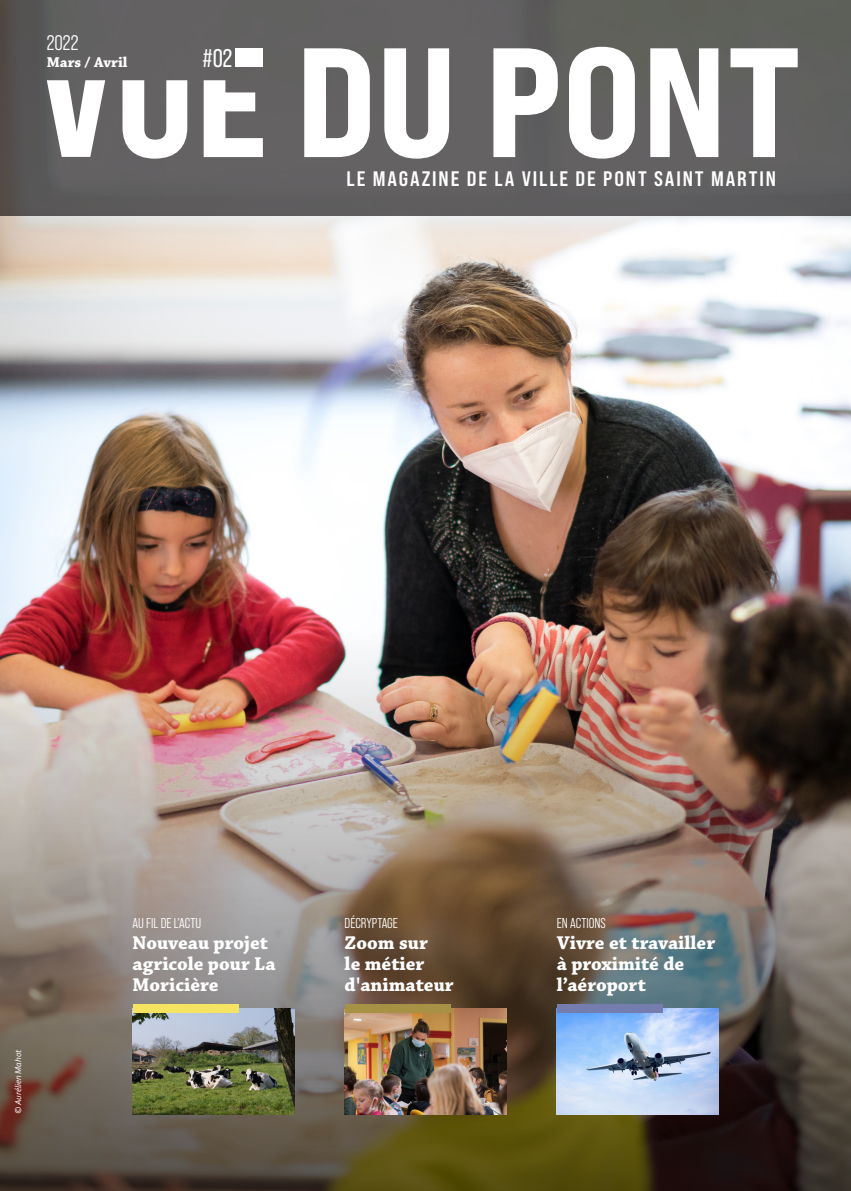
<style>
.page{position:relative;width:851px;height:1191px;background:#fff}
.page>*{position:absolute;margin:0;border:0;box-sizing:border-box;transform-origin:0 0}
.t1{font:25.5px "Bebas Neue Pro";color:#fff}
.t2{font:21px "Bebas Neue Pro Sm E Bd";letter-spacing:.09em;color:#fff}
.t3{font:21px "Bebas Neue Pro Middle";color:#fff}
.t4{font:700 19.5px/21px "Chaparral Pro";color:#fff}
.t5{font:700 15px "Chaparral Pro";color:#fff}
.t6{font:14.25px "Bebas Neue Pro Middle";color:#fff}
.t7{font:italic 9px "Corbel";color:#fff}
</style>
<div class="page">
<img style="left:0;top:216px;width:850px;height:416px">
<img style="left:0;top:632px;width:850px;height:559px">
<img style="left:344px;top:1008px;width:162px;height:106px">
<img style="left:132px;top:1008px;width:162px;height:106px">
<img style="left:556px;top:1008px;width:162px;height:106px">
<div style="left:344px;top:1004px;width:106px;height:9px;background:#a69144"></div>
<div style="left:133px;top:1004px;width:105px;height:9px;background:#f4e461"></div>
<div style="left:556px;top:1004px;width:106px;height:9px;background:#747dae"></div>
<svg style="left:0;top:0;width:850px;height:216px;fill:#616160"></svg>
<svg style="left:304px;top:48px;width:66px;height:109px"></svg>
<svg style="left:384px;top:48px;width:65px;height:111px"></svg>
<svg style="left:493px;top:48px;width:64px;height:109px"></svg>
<svg style="left:569px;top:47px;width:65px;height:112px"></svg>
<svg style="left:650px;top:48px;width:68px;height:109px"></svg>
<svg style="left:730px;top:48px;width:67px;height:109px"></svg>
<svg style="left:47px;top:80px;width:58px;height:77px"></svg>
<svg style="left:122px;top:80px;width:65px;height:79px"></svg>
<svg style="left:204px;top:80px;width:59px;height:77px"></svg>
<div style="left:236px;top:48px;width:27px;height:19px;background:#fff"></div>
<p class="t3" style="left:47px;top:31px;width:33px">2022</p>
<p class="t5" style="left:47px;top:54px;width:82px">Mars / Avril</p>
<h1 class="t1" style="left:202px;top:44px;width:31px">#02</h1>
<p class="t2" style="left:346px;top:167px;width:431px">LE MAGAZINE DE LA VILLE DE PONT SAINT MARTIN</p>
<p class="t7" style="left:13px;top:1114px;width:66px;rotate:-90deg">© Aurélien Mahot</p>
<p class="t6" style="left:132px;top:915px;width:70px">AU FIL DE L’ACTU</p>
<p class="t4" style="left:132px;top:932px;width:145px">Nouveau projet agricole pour La<br>Moricière</p>
<p class="t6" style="left:344px;top:915px;width:55px">DÉCRYPTAGE</p>
<p class="t4" style="left:344px;top:932px;width:110px">Zoom sur<br>le métier d'animateur</p>
<p class="t6" style="left:556px;top:915px;width:50px">EN ACTIONS</p>
<p class="t4" style="left:556px;top:932px;width:160px">Vivre et travailler à proximité de l’aéroport</p>
</div>
